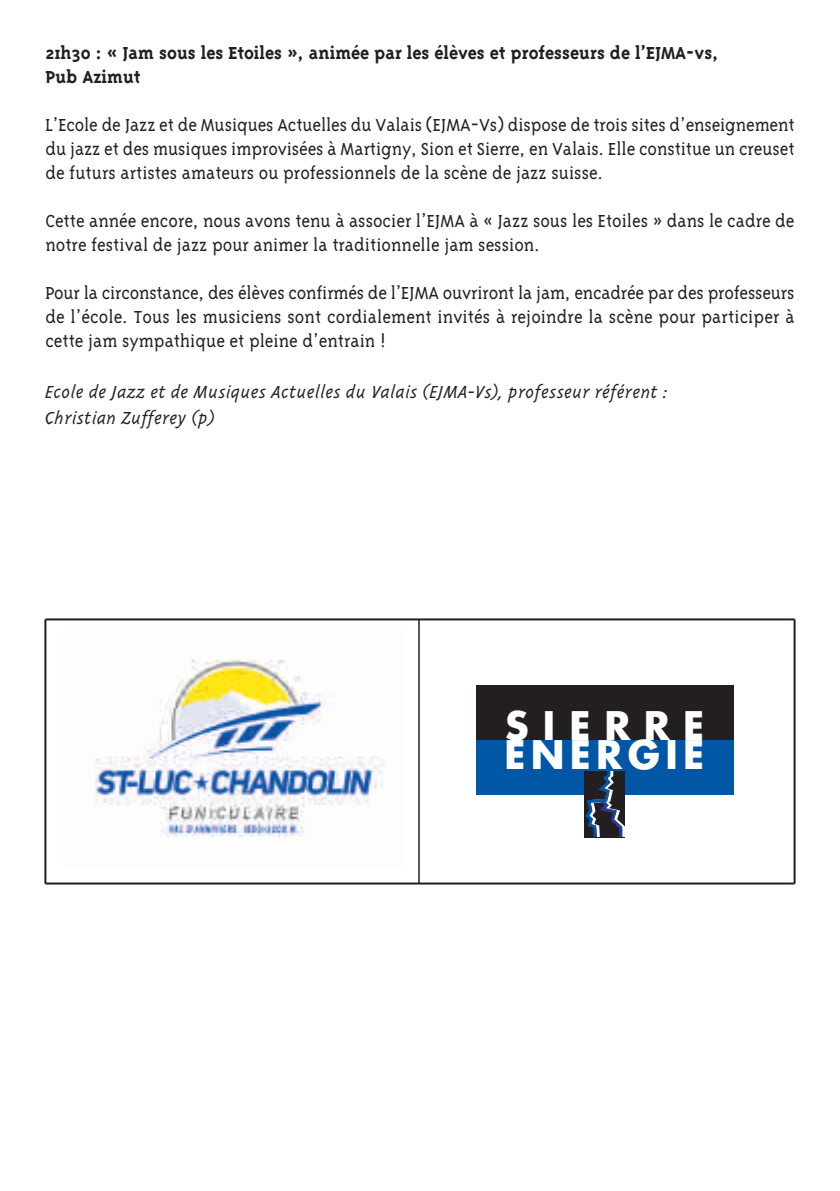
<style>
.page{position:relative;width:840px;height:1191px;background:#fff}
.page>*{position:absolute;margin:0;border:0;box-sizing:border-box;transform-origin:0 0}
.t1{font:700 38.4px/28.8px "Futura";letter-spacing:.14em;color:#fff}
.t2{font:300 20px/24px "Triplex Serif";color:#231f20;text-align:justify}
.t3{font:300 20px/25.4px "Triplex Italic OT";color:#231f20}
.t4{font:700 20px/24px "Triplex Serif";color:#231f20}
</style>
<div class="page">
<img style="left:95px;top:659px;width:290px;height:178px">
<hr style="left:45px;top:618px;width:749px;height:2px;background:#231f20">
<hr style="left:45px;top:882px;width:749px;height:2px;background:#231f20">
<hr style="left:793px;top:619px;width:2px;height:264px;background:#231f20">
<hr style="left:44px;top:619px;width:2px;height:264px;background:#231f20">
<hr style="left:418px;top:619px;width:1px;height:264px;background:#231f20">
<div style="left:475px;top:685px;width:258px;height:55px;background:#231f20"></div>
<div style="left:475px;top:740px;width:258px;height:55px;background:#0157a6"></div>
<svg style="left:584px;top:771px;width:41px;height:67px;background:#363f4e"></svg>
<p class="t4" style="left:45px;top:40px;width:674px">21h30 : « Jam sous les Etoiles », animée par les élèves et professeurs de l’EJMA-vs,<br>Pub Azimut</p>
<p class="t2" style="left:45px;top:115px;width:750px">L’Ecole de Jazz et de Musiques Actuelles du Valais (EJMA-Vs) dispose de trois sites d’enseignement du jazz et des musiques improvisées à Martigny, Sion et Sierre, en Valais. Elle constitue un creuset de futurs artistes amateurs ou professionnels de la scène de jazz suisse.</p>
<p class="t2" style="left:45px;top:211px;width:750px">Cette année encore, nous avons tenu à associer l’EJMA à « Jazz sous les Etoiles » dans le cadre de notre festival de jazz pour animer la traditionnelle jam session.</p>
<p class="t2" style="left:45px;top:283px;width:750px">Pour la circonstance, des élèves confirmés de l’EJMA ouvriront la jam, encadrée par des professeurs de l’école. Tous les musiciens sont cordialement invités à rejoindre la scène pour participer à cette jam sympathique et pleine d’entrain !</p>
<p class="t3" style="left:45px;top:378px;width:624px">Ecole de Jazz et de Musiques Actuelles du Valais (EJMA-Vs), professeur référent :<br>Christian Zufferey (p)</p>
<h1 class="t1" style="left:504px;top:714px;width:201px">SIERRE<br>ENERGIE</h1>
</div>
